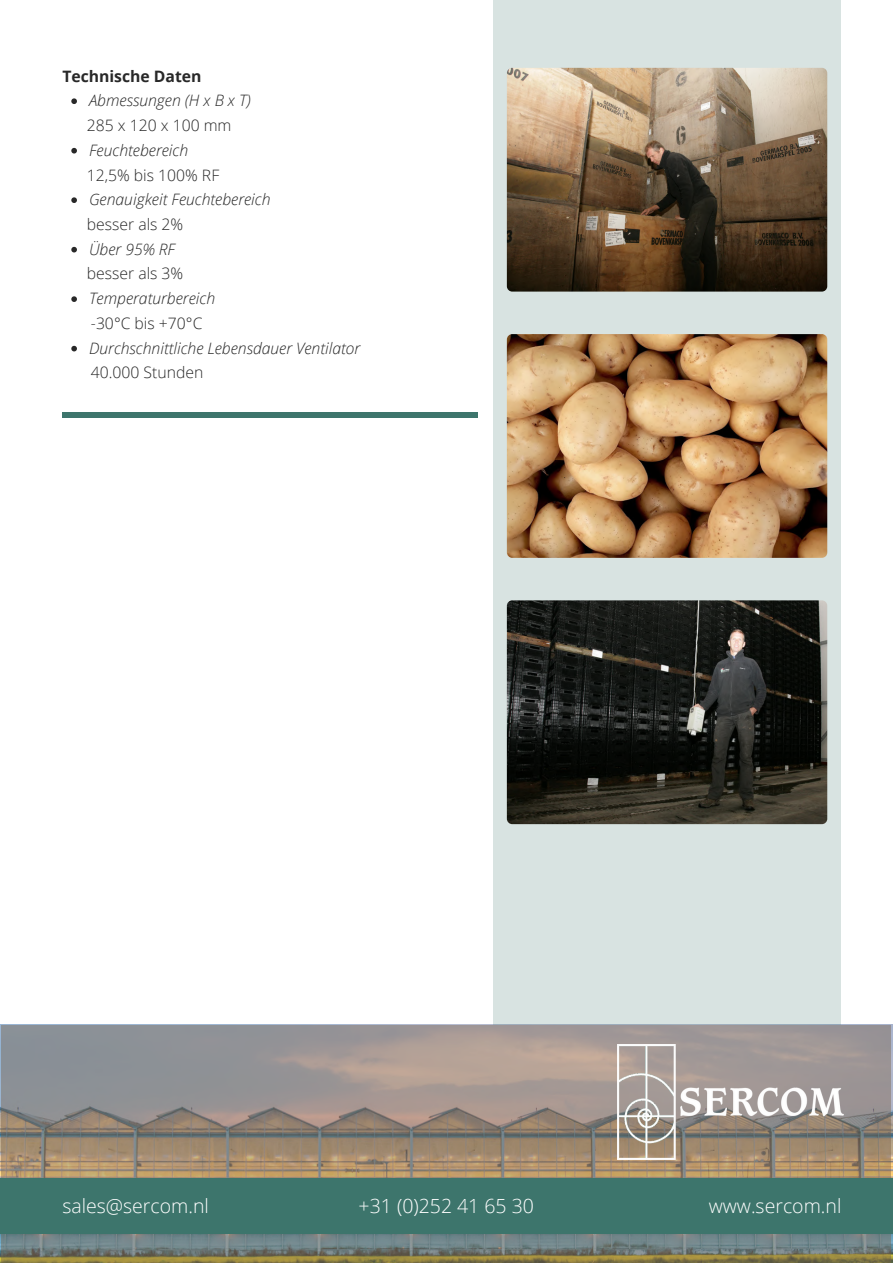
<style>
.page{position:relative;width:893px;height:1264px;background:#fff}
.page>*{position:absolute;margin:0;border:0;box-sizing:border-box;transform-origin:0 0}
.t1{font:300 19.5px "Open Sans";color:#fff}
.t2{font:italic 300 15.75px "Open Sans";color:#282828}
.t3{font:300 15.75px "Open Sans";color:#282828}
.t4{font:700 15.75px "Open Sans";color:#282828}
</style>
<div class="page">
<div style="left:492px;top:0;width:348px;height:1024px;background:#d8e3e1"></div>
<svg style="left:2px;top:1024px;width:889px;height:238px"></svg>
<img style="left:507px;top:68px;width:320px;height:223px;border-radius:5px">
<img style="left:507px;top:334px;width:320px;height:224px;border-radius:5px">
<img style="left:507px;top:600px;width:320px;height:224px;border-radius:5px">
<div style="left:0;top:1177px;width:892px;height:56px;background:#3d756c"></div>
<div style="left:62px;top:412px;width:415px;height:6px;background:#3d756c"></div>
<img style="left:617px;top:1044px;width:226px;height:115px">
<svg style="left:71px;top:98px;width:6px;height:6px"></svg>
<svg style="left:71px;top:148px;width:6px;height:5px"></svg>
<svg style="left:71px;top:197px;width:6px;height:6px"></svg>
<svg style="left:71px;top:247px;width:6px;height:5px"></svg>
<svg style="left:71px;top:296px;width:6px;height:6px"></svg>
<svg style="left:71px;top:346px;width:6px;height:5px"></svg>
<p class="t4" style="left:62px;top:65px;width:141px">Technische Daten</p>
<p class="t3" style="left:87px;top:114px;width:146px">285 x 120 x 100 mm</p>
<p class="t3" style="left:87px;top:164px;width:134px">12,5% bis 100% RF</p>
<p class="t3" style="left:87px;top:213px;width:98px">besser als 2%</p>
<p class="t3" style="left:87px;top:263px;width:98px">besser als 3%</p>
<p class="t3" style="left:91px;top:312px;width:113px">-30°C bis +70°C</p>
<p class="t3" style="left:91px;top:361px;width:114px">40.000 Stunden</p>
<p class="t2" style="left:89px;top:89px;width:163px">Abmessungen (H x B x T)</p>
<p class="t2" style="left:89px;top:139px;width:101px">Feuchtebereich</p>
<p class="t2" style="left:89px;top:188px;width:183px">Genauigkeit Feuchtebereich</p>
<p class="t2" style="left:89px;top:238px;width:88px">Über 95% RF</p>
<p class="t2" style="left:89px;top:287px;width:127px">Temperaturbereich</p>
<p class="t2" style="left:89px;top:337px;width:272px">Durchschnittliche Lebensdauer Ventilator</p>
<p class="t1" style="left:62px;top:1192px;width:148px">sales@sercom.nl</p>
<p class="t1" style="left:358px;top:1192px;width:177px">+31 (0)252 41 65 30</p>
<p class="t1" style="left:708px;top:1192px;width:134px">www.sercom.nl</p>
</div>
